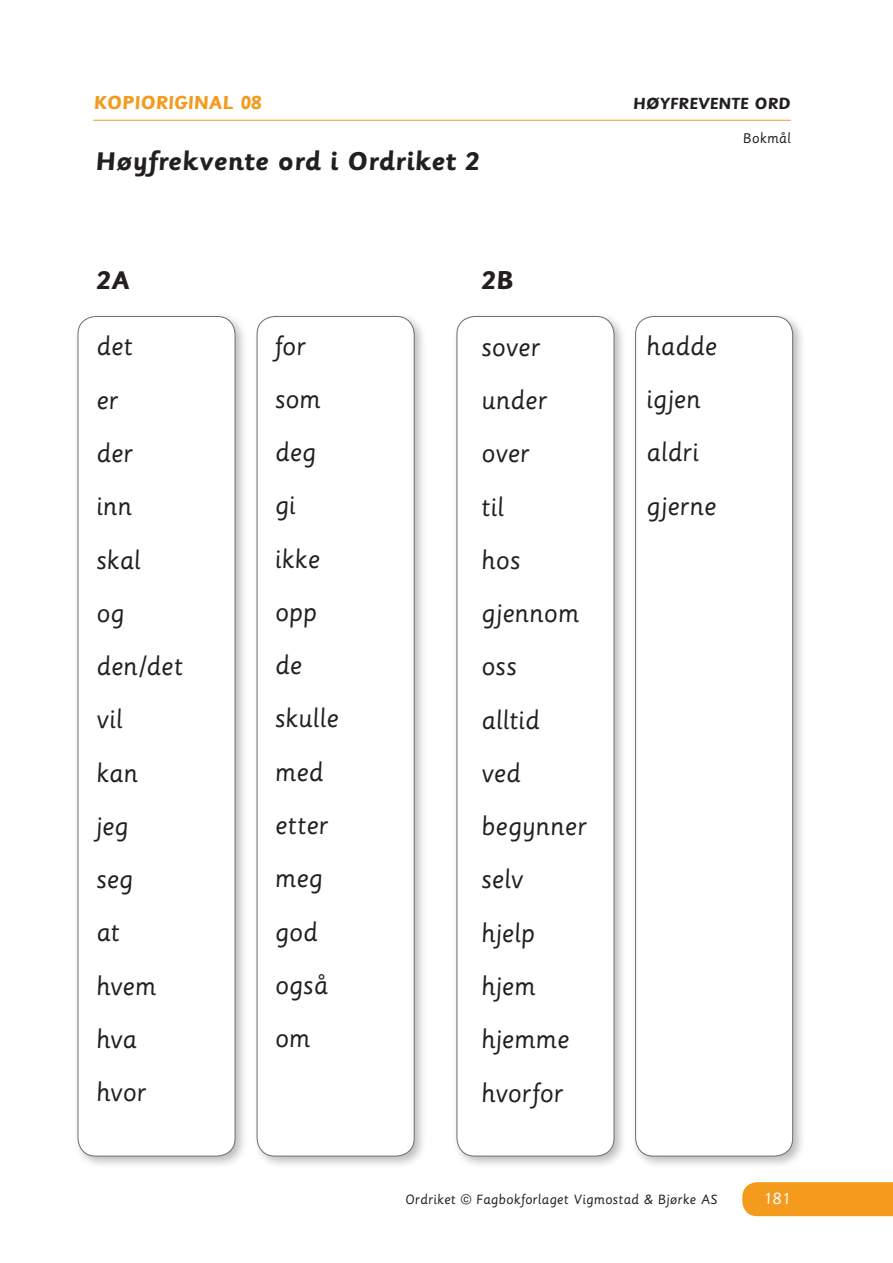
<style>
.page{position:relative;width:893px;height:1263px;background:#fff}
.page>*{position:absolute;margin:0;border:0;box-sizing:border-box;transform-origin:0 0}
.t1{font:28.5px/53.2px "Sassoon Primary Std";color:#231f20}
.t2{font:700 28.5px "Sassoon Primary";color:#231f20}
.t3{font:700 21px "Sassoon Primary";color:#f49b1e}
.t4{font:700 18px "Sassoon Primary";color:#231f20}
.t5{font:18px "Sassoon Primary Std";color:#fff}
.t6{font:15.75px "Sassoon Primary Std";letter-spacing:.015em;color:#231f20}
.t7{font:15px "Sassoon Primary Std";letter-spacing:.015em;color:#231f20}
</style>
<div class="page">
<div style="left:742px;top:1182px;width:151px;height:34px;background:#f49b1e"></div>
<hr style="left:93px;top:120px;width:698px;height:1px;background:#f49b1e">
<div style="left:73px;top:312px;width:175px;height:857px;background:#231f20;opacity:.3"></div>
<div style="left:78px;top:316px;width:157px;height:840px;background:#fff;border-radius:18px"></div>
<div style="left:78px;top:316px;width:157px;height:840px;border:1px solid #6c6d70;border-radius:18px"></div>
<div style="left:252px;top:312px;width:175px;height:857px;background:#231f20;opacity:.3"></div>
<div style="left:257px;top:316px;width:157px;height:840px;background:#fff;border-radius:18px"></div>
<div style="left:257px;top:316px;width:158px;height:840px;border:1px solid #6c6d70;border-radius:18px"></div>
<div style="left:452px;top:312px;width:175px;height:857px;background:#231f20;opacity:.3"></div>
<div style="left:457px;top:316px;width:157px;height:840px;background:#fff;border-radius:18px"></div>
<div style="left:457px;top:316px;width:157px;height:840px;border:1px solid #6c6d70;border-radius:18px"></div>
<div style="left:631px;top:312px;width:174px;height:857px;background:#231f20;opacity:.3"></div>
<div style="left:636px;top:316px;width:157px;height:840px;background:#fff;border-radius:18px"></div>
<div style="left:635px;top:316px;width:158px;height:840px;border:1px solid #6c6d70;border-radius:18px"></div>
<p class="t3" style="left:93px;top:91px;width:169px">KOPIORIGINAL 08</p>
<p class="t4" style="left:633px;top:94px;width:159px">HØYFREVENTE ORD</p>
<p class="t2" style="left:95px;top:145px;width:385px">Høyfrekvente ord i Ordriket 2</p>
<p class="t6" style="left:743px;top:129px;width:49px">Bokmål</p>
<p class="t2" style="left:96px;top:264px;width:35px">2A</p>
<p class="t1" style="left:96px;top:320px;width:88px">det<br>er<br>der<br>inn skal<br>og den/det vil<br>kan<br>jeg<br>seg<br>at hvem hva hvor</p>
<p class="t1" style="left:275px;top:319px;width:65px">for som deg gi ikke opp de skulle med etter meg god også om</p>
<p class="t2" style="left:481px;top:264px;width:34px">2B</p>
<p class="t1" style="left:481px;top:320px;width:107px">sover under over<br>til<br>hos gjennom oss<br>alltid<br>ved begynner selv<br>hjelp hjem hjemme hvorfor</p>
<p class="t1" style="left:646px;top:319px;width:72px">hadde igjen aldri gjerne</p>
<p class="t7" style="left:405px;top:1191px;width:314px">Ordriket © Fagbokforlaget Vigmostad &amp; Bjørke AS</p>
<p class="t5" style="left:763px;top:1188px;width:29px">181</p>
</div>
